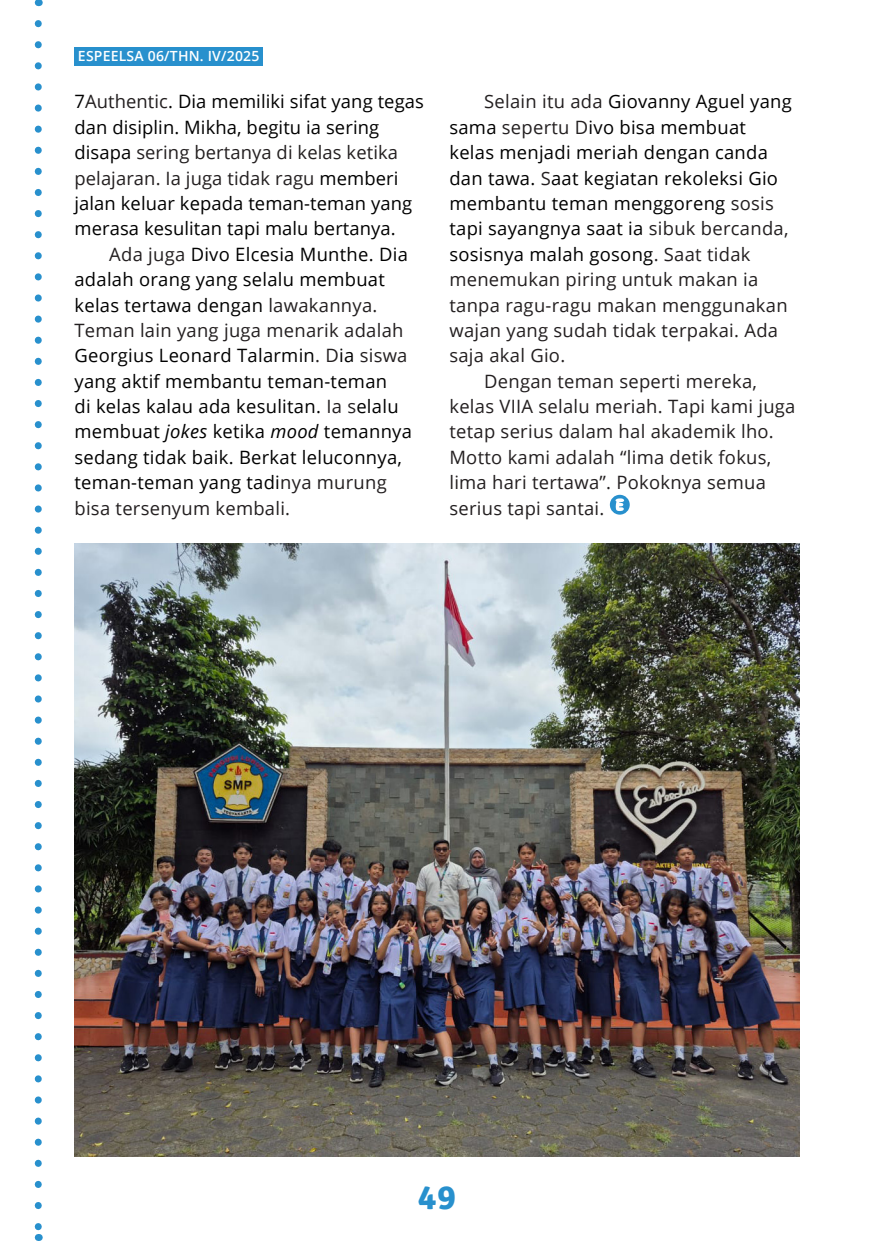
<style>
.page{position:relative;width:874px;height:1241px;background:#fff}
.page>*{position:absolute;margin:0;border:0;box-sizing:border-box;transform-origin:0 0}
.t1{font:700 35px "Signika";color:#2890cd}
.Paragraph_1{font:18.38px/25.4px "Open Sans";letter-spacing:.015em;color:#000}
.Paragraph_1-2{font:18.38px/25.4px "Open Sans";letter-spacing:.015em;color:#231f20}
.t2{font:600 14px "Open Sans";letter-spacing:.015em;color:#fff}
.s1{color:#231f20}
.s2{font-style:italic}
</style>
<div class="page">
<div style="left:74px;top:47px;width:189px;height:18px;background:#2890cd"></div>
<img style="left:74px;top:543px;width:725px;height:613px">
<svg style="left:609px;top:494px;width:20px;height:20px"></svg>
<svg style="left:615px;top:498px;width:9px;height:13px"></svg>
<svg style="left:35px;top:24px;width:7px;height:1202px"></svg>
<p class="t2" style="left:78px;top:46px;width:183px">ESPEELSA 06/THN. IV/2025</p>
<p class="Paragraph_1" style="left:74px;top:88px;width:351px">7<span class="s1">Authentic</span>. Dia memiliki sifat yang tegas dan disiplin. Mikha, begitu ia sering disapa <span class="s1">sering bertanya di kelas ketika pelajaran. Ia juga tidak ragu</span> memberi jalan keluar kepada teman-teman yang merasa kesulitan tapi malu bertanya.</p>
<p class="Paragraph_1" style="left:74px;top:241px;width:339px;text-indent:35px"><span class="s1">Ada juga</span> Divo Elcesia Munthe. Dia adalah orang yang selalu membuat kelas tertawa dengan <span class="s1">lawakannya.<br>Teman lain yang juga menarik adalah </span>Georgius Leonard Talarmin<span class="s1">. D</span>ia <span class="s1">siswa </span>yang aktif membantu teman-teman<br>di kelas kalau ada kesulitan. <span class="s1">Ia s</span>elalu membuat <span class="s2">jokes</span> ketika <span class="s2">mood</span> temannya sedang tidak baik. Berkat leluconnya, teman-teman yang tadi<span class="s1">nya murung bisa tersenyum kembali.</span></p>
<p class="Paragraph_1" style="left:449px;top:88px;width:344px;text-indent:35px"><span class="s1">Selain itu ada</span> Giovanny Aguel yang sama <span class="s1">sepertu D</span>ivo bisa membuat kelas menjadi meriah dengan canda dan tawa. <span class="s1">S</span>aat kegiatan rekoleksi Gio membantu teman menggoreng <span class="s1">sosis </span>tapi sayangnya saat ia <span class="s1">sibuk bercanda, </span>sosisnya malah gosong<span class="s1">. Saat tidak menemukan piring untuk makan ia tanpa ragu-ragu makan menggunakan wajan yang sudah tidak terpakai. Ada saja akal Gio.</span></p>
<p class="Paragraph_1-2" style="left:449px;top:368px;width:347px;text-indent:35px">Dengan teman seperti mereka, kelas VIIA selalu meriah. Tapi kami juga tetap serius dalam hal akademik lho.<br>Motto kami adalah “lima detik fokus, lima hari tertawa”. Pokoknya semua serius tapi santai.</p>
<h1 class="t1" style="left:417px;top:1168px;width:40px">49</h1>
</div>
